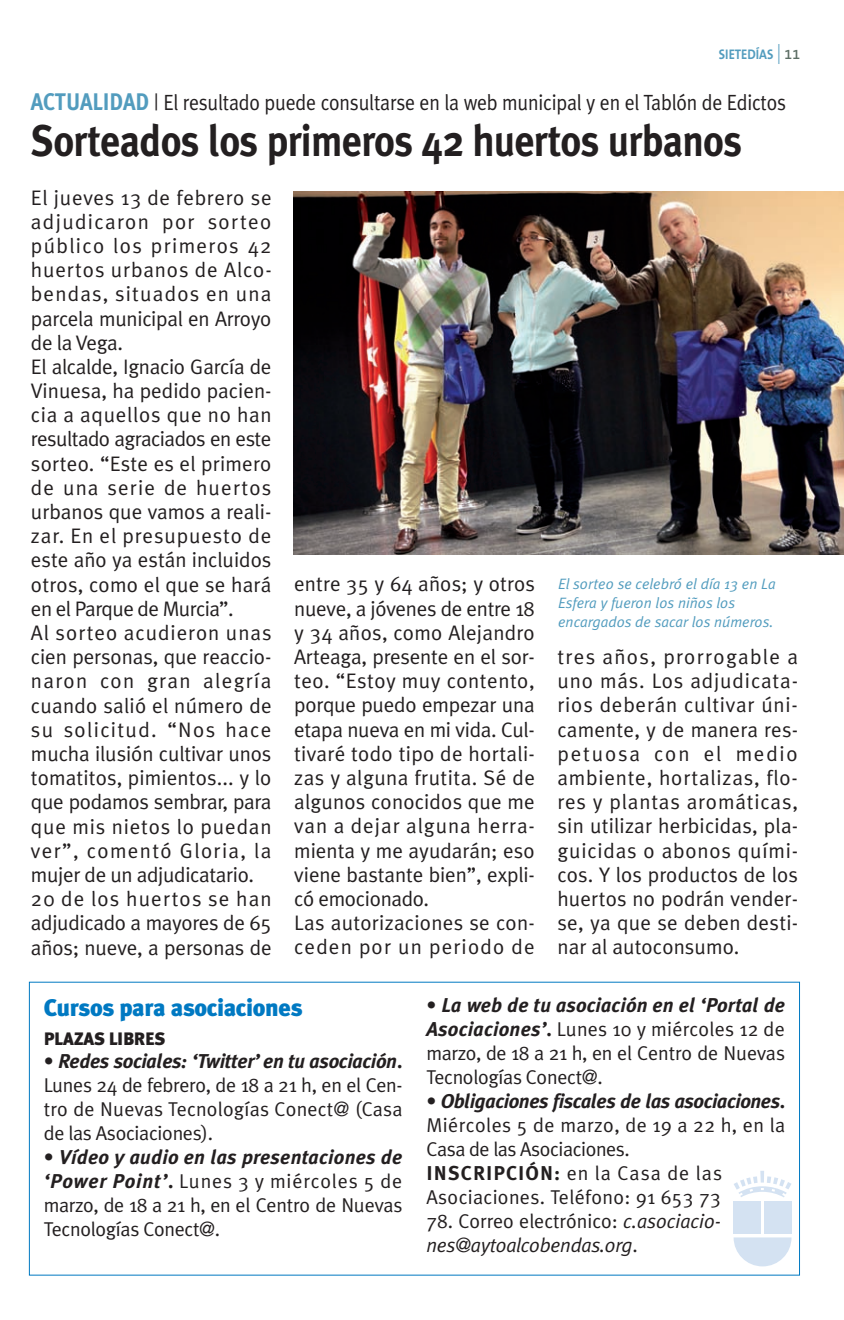
<style>
.page{position:relative;width:844px;height:1320px;background:#fff}
.page>*{position:absolute;margin:0;border:0;box-sizing:border-box;transform-origin:0 0}
.t1{font:700 44px "Meta Plus";letter-spacing:-.015em;color:#231f20;scale:.9 1}
.t2{font:900 24px "Meta Plus";letter-spacing:-.015em;color:#0079c2}
.t3{font:22px "Meta Plus Normal";letter-spacing:-.01em;color:#231f20;scale:.9 1}
.t4{font:21px/24.2px "Meta Plus Normal";letter-spacing:.005em;color:#231f20}
.t5{font:20px/24px "Meta Plus Normal";letter-spacing:-.01em;color:#231f20;text-align:justify}
.t6{font:20px/24px "Meta Plus Normal";letter-spacing:.015em;color:#231f20}
.t7{font:italic 700 20px "Meta Plus";letter-spacing:-.015em;color:#231f20}
.t8{font:italic 20px/24px "Meta Plus Normal";letter-spacing:-.015em;color:#231f20}
.t9{font:italic 700 20px "Meta Plus";letter-spacing:.01em;color:#231f20}
.t10{font:italic 700 20px "Meta Plus";letter-spacing:.005em;color:#231f20}
.t11{font:900 18px "Meta Plus";letter-spacing:-.01em;color:#231f20}
.t12{font:italic 15px/19px "Meta Plus Normal";color:#529cbe}
.t13{font:700 14px "The Sans B7";color:#529cbe;scale:.9 1}
.s1{font-family:"The Sans B3";font-weight:300;font-size:20px}
.s2{font-family:"The Sans B6";font-weight:600;color:#5d6e65}
.s3{font-family:"Meta Plus";font-weight:700;font-size:24px;color:#529cbe}
.s4{font-style:normal}
.s5{font-family:"Meta Plus";font-weight:700;font-style:italic}
.s6{font-family:"Meta Plus";font-weight:700}
</style>
<div class="page">
<img style="left:294px;top:191px;width:550px;height:364px">
<div style="left:733px;top:1201px;width:28px;height:32px;background:#d4e2f2"></div>
<svg style="left:760px;top:1171px;width:4px;height:5px"></svg>
<svg style="left:734px;top:1176px;width:57px;height:21px"></svg>
<svg style="left:733px;top:1237px;width:58px;height:29px"></svg>
<div style="left:764px;top:1201px;width:28px;height:32px;background:#d4e2f2"></div>
<p class="t13" style="left:719px;top:48px;width:92px">SIETEDÍAS <span class="s1">|</span> <span class="s2">11</span></p>
<p class="t3" style="left:31px;top:95px;width:841px"><span class="s3">ACTUALIDAD</span> | El resultado puede consultarse en la web municipal y en el Tablón de Edictos</p>
<h1 class="t1" style="left:31px;top:123px;width:792px">Sorteados los primeros 42 huertos urbanos</h1>
<p class="t4" style="left:31px;top:187px;width:242px">El jueves 13 de febrero se adjudicaron por sorteo público los primeros 42 huertos urbanos de Alco&shy;bendas, situados en una parcela municipal en Arroyo de la Vega.<br>El alcalde, Ignacio García de<br>Vinuesa, ha pedido pacien&shy;cia a aquellos que no han resultado agraciados en este sorteo. “Este es el primero de una serie de huertos urbanos que vamos a reali&shy;zar. En el presupuesto de este año ya están incluidos otros, como el que se hará en el Parque de Murcia”.<br>Al sorteo acudieron unas cien personas, que reaccio&shy;naron con gran alegría cuando salió el número de su solicitud. “Nos hace mucha ilusión cultivar unos tomatitos, pimientos... y lo que podamos sembrar, para que mis nietos lo puedan ver”, comentó Gloria, la mujer de un adjudicatario.<br>20 de los huertos se han adjudicado a mayores de 65 años; nueve, a personas de</p>
<p class="t4" style="left:294px;top:574px;width:242px">entre 35 y 64 años; y otros nueve, a jóvenes de entre 18 y 34 años, como Alejandro<br>Arteaga, presente en el sor&shy;teo. “Estoy muy contento, porque puedo empezar una etapa nueva en mi vida. Cul&shy;tivaré todo tipo de hortali&shy;zas y alguna frutita. Sé de algunos conocidos que me van a dejar alguna herra&shy;mienta y me ayudarán; eso viene bastante bien”, expli&shy;có emocionado.<br>Las autorizaciones se con&shy;ceden por un periodo de</p>
<p class="t12" style="left:558px;top:575px;width:219px">El sorteo se celebró el día 13 en La<br>Esfera y fueron los niños los encargados de sacar los números.</p>
<p class="t4" style="left:557px;top:646px;width:242px;text-align:justify">tres años, prorrogable a uno más. Los adjudicata&shy;rios deberán cultivar úni&shy;camente, y de manera res&shy;petuosa con el medio ambiente, hortalizas, flo&shy;res y plantas aromáticas, sin utilizar herbicidas, pla&shy;guicidas o abonos quími&shy;cos. Y los productos de los huertos no podrán vender&shy;se, ya que se deben desti&shy;nar al autoconsumo.</p>
<p class="t2" style="left:44px;top:997px;width:260px">Cursos para asociaciones</p>
<p class="t11" style="left:44px;top:1031px;width:123px">PLAZAS LIBRES</p>
<p class="t7" style="left:44px;top:1053px;width:360px"><span class="s4">•</span> Redes sociales: ‘Twitter’ en tu asociación<span class="s4">.</span></p>
<p class="t5" style="left:44px;top:1075px;width:360px">Lunes 24 de febrero, de 18 a 21 h, en el Cen&shy;tro de Nuevas Tecnologías Conect@ (Casa de las Asociaciones).</p>
<p class="t9" style="left:44px;top:1149px;width:360px"><span class="s4">•</span> Vídeo y audio en las presentaciones de</p>
<p class="t5" style="left:44px;top:1171px;width:360px"><span class="s5">‘Power Point’</span><span class="s6">.</span> Lunes 3 y miércoles 5 de marzo, de 18 a 21 h, en el Centro de Nuevas Tecnologías Conect@.</p>
<p class="t10" style="left:426px;top:997px;width:360px"><span class="s4">•</span> La web de tu asociación en el ‘Portal de</p>
<p class="t5" style="left:426px;top:1019px;width:360px"><span class="s5">Asociaciones’</span><span class="s6">.</span> Lunes 10 y miércoles 12 de marzo, de 18 a 21 h, en el Centro de Nuevas Tecnologías Conect@.</p>
<p class="t7" style="left:426px;top:1093px;width:360px"><span class="s4">•</span> Obligaciones fiscales de las asociaciones<span class="s4">.</span></p>
<p class="t6" style="left:426px;top:1115px;width:360px">Miércoles 5 de marzo, de 19 a 22 h, en la<br>Casa de las Asociaciones.<br><span class="s6">INSCRIPCIÓN:</span> en la Casa de las<br>Asociaciones. Teléfono: 91 653 73</p>
<p class="t8" style="left:426px;top:1211px;width:296px"><span class="s4">78. Correo electrónico:</span> c.asociacio&shy;nes@aytoalcobendas.org<span class="s4">.</span></p>
</div>
